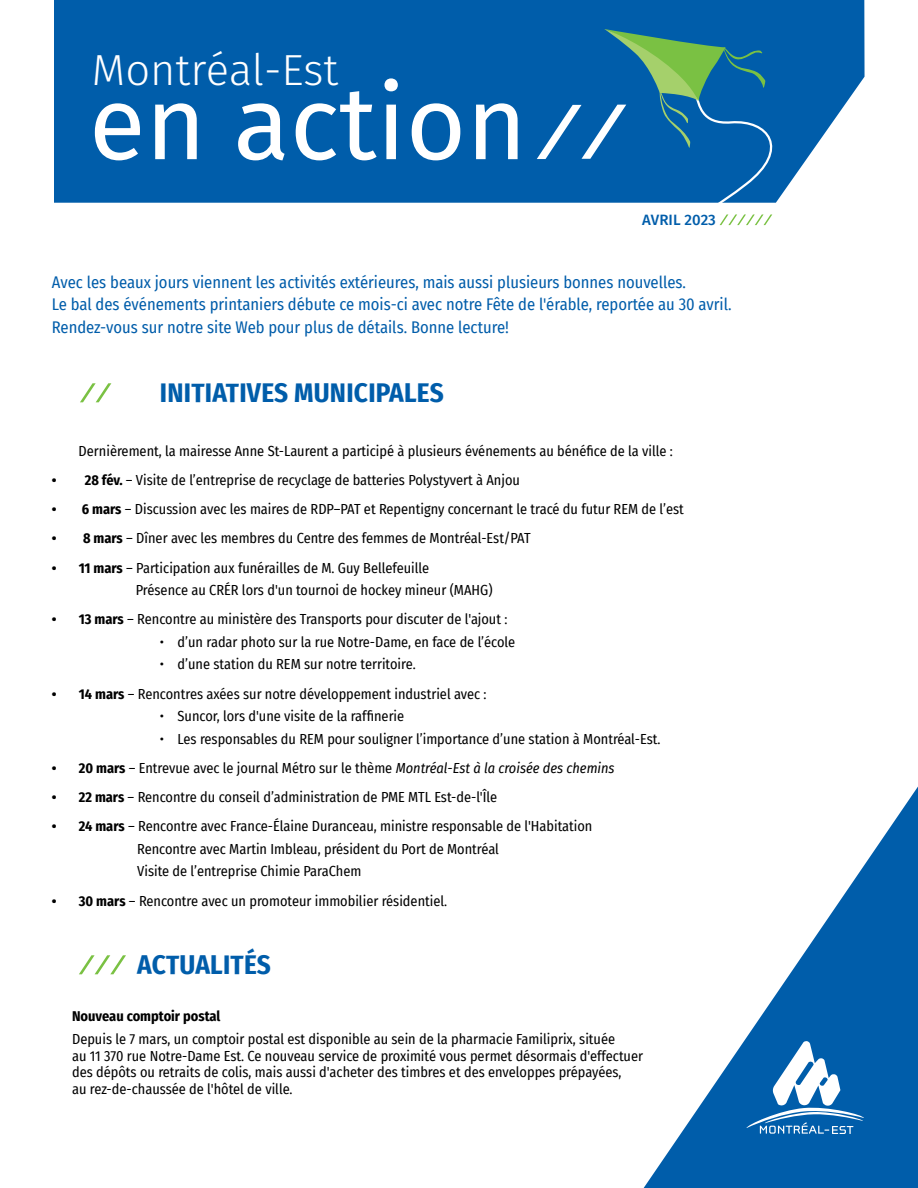
<style>
.page{position:relative;width:918px;height:1188px;background:#fff}
.page>*{position:absolute;margin:0;border:0;box-sizing:border-box;transform-origin:0 0}
.t1{font:103.5px "Fira Sans";color:#fff}
.t2{font:300 43.5px "Fira Sans";color:#fff}
.t3{font:700 27px "Fira Sans Condensed";letter-spacing:.01em;color:#005daa}
.t4{font:16.5px/22.5px "Fira Sans Condensed";color:#005daa}
.t5{font:500 15px "Fira Sans";color:#005daa}
.t6{font:14.25px/22.5px "Fira Sans Condensed";color:#000}
.t7{font:700 14.25px "Fira Sans Condensed";color:#000}
.s1{font-weight:700}
.s2{font-style:italic}
</style>
<div class="page">
<div style="left:54px;top:0;width:811px;height:203px;background:#005daa"></div>
<svg style="left:80px;top:383px;width:31px;height:19px"></svg>
<svg style="left:79px;top:955px;width:47px;height:19px"></svg>
<svg style="left:537px;top:29px;width:254px;height:197px;background:#317dae"></svg>
<svg style="left:644px;top:787px;width:274px;height:401px"></svg>
<svg style="left:746px;top:1041px;width:118px;height:93px"></svg>
<h2 class="t2" style="left:92px;top:39px;width:248px">Montréal-Est</h2>
<h1 class="t1" style="left:89px;top:45px;width:439px">en action</h1>
<p class="t5" style="left:642px;top:208px;width:75px">AVRIL 2023</p>
<p class="t4" style="left:52px;top:270px;width:681px">Avec les beaux jours viennent les activités extérieures, mais aussi plusieurs bonnes nouvelles.<br>Le bal des événements printaniers débute ce mois-ci avec notre Fête de l'érable, reportée au 30 avril.<br>Rendez-vous sur notre site Web pour plus de détails. Bonne lecture!</p>
<h3 class="t3" style="left:160px;top:370px;width:285px">INITIATIVES MUNICIPALES</h3>
<p class="t6" style="left:79px;top:439px;width:596px">Dernièrement, la mairesse Anne St-Laurent a participé à plusieurs événements au bénéfice de la ville :</p>
<p class="t6" style="left:52px;top:468px;width:470px"><span class="s1">• 28 fév.</span> – Visite de l’entreprise de recyclage de batteries Polystyvert à Anjou</p>
<p class="t6" style="left:52px;top:498px;width:634px"><span class="s1">• 6 mars</span> – Discussion avec les maires de RDP–PAT et Repentigny concernant le tracé du futur REM de l’est</p>
<p class="t6" style="left:52px;top:527px;width:480px"><span class="s1">• 8 mars</span> – Dîner avec les membres du Centre des femmes de Montréal-Est/PAT</p>
<p class="t6" style="left:136px;top:556px;width:358px;text-indent:-84px"><span class="s1">• 11 mars</span> – Participation aux funérailles de M. Guy Bellefeuille<br>Présence au CRÉR lors d'un tournoi de hockey mineur (MAHG)</p>
<p class="t6" style="left:52px;top:608px;width:457px"><span class="s1">• 13 mars</span> – Rencontre au ministère des Transports pour discuter de l'ajout :</p>
<p class="t6" style="left:160px;top:630px;width:357px">• d’un radar photo sur la rue Notre-Dame, en face de l’école</p>
<p class="t6" style="left:160px;top:653px;width:257px">• d’une station du REM sur notre territoire.</p>
<p class="t6" style="left:52px;top:682px;width:436px"><span class="s1">• 14 mars</span> – Rencontres axées sur notre développement industriel avec :</p>
<p class="t6" style="left:160px;top:705px;width:246px">• Suncor, lors d'une visite de la raffinerie</p>
<p class="t6" style="left:160px;top:727px;width:502px">• Les responsables du REM pour souligner l’importance d’une station à Montréal-Est.</p>
<p class="t6" style="left:52px;top:756px;width:564px"><span class="s1">• 20 mars</span> – Entrevue avec le journal Métro sur le thème <span class="s2">Montréal-Est à la croisée des chemins</span></p>
<p class="t6" style="left:52px;top:786px;width:447px"><span class="s1">• 22 mars</span> – Rencontre du conseil d’administration de PME MTL Est-de-l'Île</p>
<p class="t6" style="left:137px;top:815px;width:457px;text-indent:-85px"><span class="s1">• 24 mars</span> – Rencontre avec France-Élaine Duranceau, ministre responsable de l'Habitation<br>Rencontre avec Martin Imbleau, président du Port de Montréal<br>Visite de l’entreprise Chimie ParaChem</p>
<p class="t6" style="left:52px;top:889px;width:397px"><span class="s1">• 30 mars</span> – Rencontre avec un promoteur immobilier résidentiel.</p>
<h3 class="t3" style="left:137px;top:942px;width:135px">ACTUALITÉS</h3>
<p class="t7" style="left:72px;top:1004px;width:150px">Nouveau comptoir postal</p>
<p class="t6" style="left:72px;top:1030px;width:573px;line-height:16.5px">Depuis le 7 mars, un comptoir postal est disponible au sein de la pharmacie Familiprix, située<br>au 11 370 rue Notre-Dame Est. Ce nouveau service de proximité vous permet désormais d'effectuer des dépôts ou retraits de colis, mais aussi d'acheter des timbres et des enveloppes prépayées,<br>au rez-de-chaussée de l'hôtel de ville.</p>
</div>
